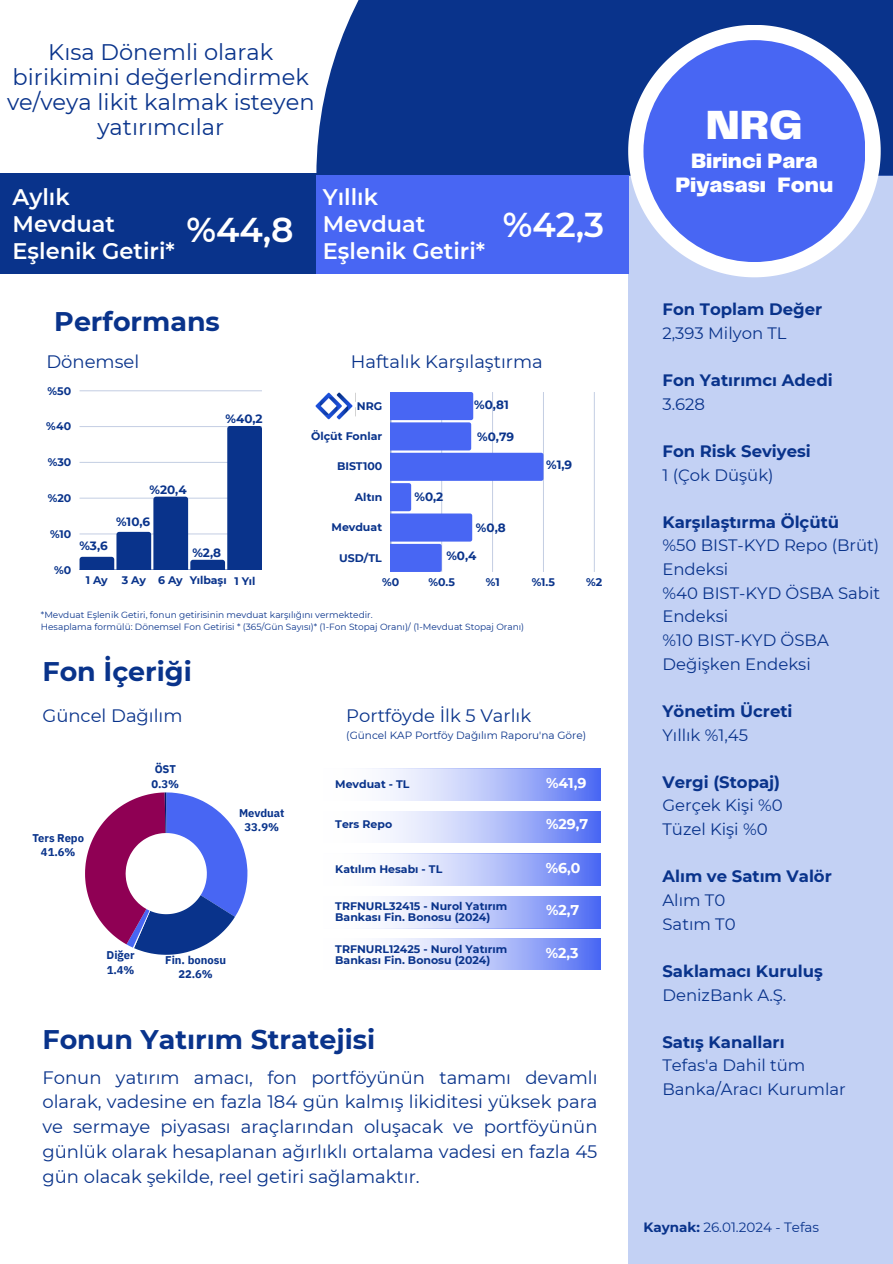
<style>
.page{position:relative;width:893px;height:1264px;background:#fff}
.page>*{position:absolute;margin:0;border:0;box-sizing:border-box;transform-origin:0 0}
.t1{font:900 42.3px "Telegraf";color:#fff}
.t2{font:600 34.35px "Montserrat";color:#fff}
.t3{font:700 26.85px "Montserrat";color:#09338b}
.t4{font:22.5px/24.8px "Montserrat";color:#09338b;text-align:center}
.t5{font:600 22.5px/27px "Montserrat";color:#fff}
.t6{font:900 21.75px/23.5px "Telegraf";color:#fff;text-align:center}
.t7{font:18px/24.8px "Montserrat";color:#09338b;text-align:justify}
.t8{font:16.5px/23.7px "Montserrat";color:#09338b}
.t9{font:700 16.5px/23.7px "Montserrat";color:#09338b}
.t10{font:700 14.1px "Montserrat";color:#fff}
.t11{font:13.5px "Montserrat";color:#09338b}
.t12{font:700 12px "Montserrat";color:#09338b}
.t13{font:700 11.25px/13.6px "IBM Plex Sans";color:#09338b;text-align:center}
.t14{font:700 10.95px/10.9px "Montserrat";color:#09338b}
.t15{font:10.5px "Montserrat";color:#09338b}
.t16{font:9px "Montserrat";color:#09338b}
.s1{font-weight:400}
.s2{font-weight:700}
</style>
<div class="page">
<div style="left:316px;top:0;width:576px;height:176px;background:#09338b"></div>
<div style="left:628px;top:176px;width:264px;height:1087px;background:#c3d1f4"></div>
<svg style="left:628px;top:25px;width:252px;height:252px"></svg>
<div style="left:643px;top:40px;width:222px;height:222px;background:#4866f3;border-radius:50%"></div>
<div style="left:0;top:174px;width:316px;height:100px;background:#09338b"></div>
<div style="left:316px;top:176px;width:312px;height:98px;background:#4866f3"></div>
<hr style="left:543px;top:392px;width:1px;height:180px;background:#09338b">
<hr style="left:594px;top:392px;width:1px;height:180px;background:#09338b">
<hr style="left:390px;top:392px;width:1px;height:180px;background:#09338b">
<svg style="left:391px;top:392px;width:152px;height:180px"></svg>
<svg style="left:85px;top:792px;width:162px;height:162px"></svg>
<svg style="left:386px;top:811px;width:214px;height:31px;background:#b0bdf9"></svg>
<svg style="left:368px;top:853px;width:232px;height:32px"></svg>
<svg style="left:386px;top:896px;width:214px;height:32px;background:#b0bdf9"></svg>
<svg style="left:386px;top:938px;width:214px;height:31px;background:#b0bdf9"></svg>
<svg style="left:386px;top:769px;width:214px;height:31px;background:#b0bdf9"></svg>
<img style="left:315px;top:392px;width:38px;height:27px">
<hr style="left:79px;top:390px;width:183px;height:1px;background:#09338b">
<hr style="left:79px;top:569px;width:183px;height:1px;background:#09338b">
<svg style="left:79px;top:426px;width:183px;height:143px"></svg>
<h2 class="t4" style="left:7px;top:40px;width:309px">Kısa Dönemli olarak birikimini değerlendirmek ve/veya likit kalmak isteyen yatırımcılar</h2>
<p class="t5" style="left:12px;top:183px;width:59px">Aylık</p>
<p class="t5" style="left:12px;top:210px;width:164px">Mevduat<br>Eşlenik Getiri*</p>
<p class="t2" style="left:186px;top:208px;width:109px">%44,8</p>
<h5 class="t5" style="left:323px;top:183px;width:57px">Yıllık</h5>
<h5 class="t5" style="left:323px;top:210px;width:164px">Mevduat<br>Eşlenik Getiri*</h5>
<p class="t2" style="left:502px;top:204px;width:103px">%42,3</p>
<h5 class="t3" style="left:54px;top:305px;width:167px">Performans</h5>
<h5 class="t7" style="left:46px;top:349px;width:94px">Dönemsel</h5>
<h5 class="t7" style="left:351px;top:349px;width:193px">Haftalık Karşılaştırma</h5>
<h5 class="t12" style="left:474px;top:397px;width:36px">%0,81</h5>
<h5 class="t12" style="left:477px;top:429px;width:38px">%0,79</h5>
<p class="t14" style="left:47px;top:385px;width:25px">%50</p>
<p class="t14" style="left:357px;top:400px;width:27px">NRG</p>
<p class="t14" style="left:311px;top:430px;width:73px">Ölçüt Fonlar</p>
<p class="t14" style="left:337px;top:461px;width:47px">BIST100</p>
<p class="t14" style="left:354px;top:491px;width:29px">Altın</p>
<p class="t14" style="left:331px;top:522px;width:52px">Mevduat</p>
<p class="t14" style="left:339px;top:552px;width:44px">USD/TL</p>
<p class="t12" style="left:225px;top:411px;width:39px">%40,2</p>
<p class="t14" style="left:46px;top:421px;width:26px">%40</p>
<p class="t14" style="left:48px;top:457px;width:25px">%30</p>
<h5 class="t12" style="left:546px;top:457px;width:28px">%1,9</h5>
<h6 class="t12" style="left:149px;top:482px;width:39px">%20,4</h6>
<h5 class="t12" style="left:414px;top:489px;width:30px">%0,2</h5>
<p class="t14" style="left:48px;top:492px;width:25px">%20</p>
<p class="t12" style="left:116px;top:514px;width:36px">%10,6</p>
<p class="t12" style="left:476px;top:520px;width:31px">%0,8</p>
<h2 class="t12" style="left:446px;top:548px;width:32px">%0,4</h2>
<p class="t14" style="left:50px;top:528px;width:23px">%10</p>
<p class="t12" style="left:79px;top:538px;width:30px">%3,6</p>
<p class="t12" style="left:192px;top:545px;width:30px">%2,8</p>
<p class="t14" style="left:54px;top:564px;width:19px">%0</p>
<p class="t14" style="left:86px;top:574px;width:24px">1 Ay</p>
<p class="t14" style="left:122px;top:574px;width:135px">3 Ay 6 Ay Yılbaşı 1 Yıl</p>
<p class="t14" style="left:382px;top:576px;width:19px">%0</p>
<p class="t14" style="left:428px;top:576px;width:28px">%0.5</p>
<p class="t14" style="left:486px;top:576px;width:15px">%1</p>
<p class="t14" style="left:532px;top:576px;width:25px">%1.5</p>
<p class="t14" style="left:586px;top:576px;width:18px">%2</p>
<p class="t16" style="left:41px;top:609px;width:333px">*Mevduat Eşlenik Getiri, fonun getirisinin mevduat karşılığını vermektedir.</p>
<p class="t16" style="left:41px;top:621px;width:485px">Hesaplama formülü: Dönemsel Fon Getirisi * (365/Gün Sayısı)* (1-Fon Stopaj Oranı)/ (1-Mevduat Stopaj Oranı)</p>
<h5 class="t3" style="left:42px;top:654px;width:151px">Fon İçeriği</h5>
<h5 class="t7" style="left:42px;top:702px;width:142px">Güncel Dağılım</h5>
<p class="t7" style="left:346px;top:703px;width:186px">Portföyde İlk 5 Varlık</p>
<p class="t15" style="left:346px;top:728px;width:241px">(Güncel KAP Portföy Dağılım Raporu'na Göre)</p>
<p class="t13" style="left:32px;top:830px;width:53px;line-height:14.4px">Ters Repo<br>41.6%</p>
<p class="t13" style="left:151px;top:761px;width:29px;line-height:14.5px;text-align:left">ÖST<br>0.3%</p>
<p class="t13" style="left:239px;top:805px;width:47px">Mevduat<br>33.9%</p>
<p class="t13" style="left:106px;top:947px;width:30px;line-height:15px;text-align:left">Diğer<br>1.4%</p>
<p class="t13" style="left:165px;top:953px;width:62px">Fin. bonosu<br>22.6%</p>
<p class="t14" style="left:335px;top:778px;width:76px">Mevduat - TL</p>
<p class="t14" style="left:335px;top:818px;width:58px">Ters Repo</p>
<p class="t14" style="left:335px;top:863px;width:109px">Katılım Hesabı - TL</p>
<h6 class="t14" style="left:335px;top:900px;width:173px">TRFNURL32415 - Nurol Yatırım<br>Bankası Fin. Bonosu (2024)</h6>
<p class="t14" style="left:335px;top:943px;width:173px">TRFNURL12425 - Nurol Yatırım<br>Bankası Fin. Bonosu (2024)</p>
<p class="t3" style="left:42px;top:1023px;width:334px">Fonun Yatırım Stratejisi</p>
<p class="t10" style="left:546px;top:774px;width:42px">%41,9</p>
<p class="t10" style="left:546px;top:815px;width:44px">%29,7</p>
<p class="t10" style="left:545px;top:859px;width:36px">%6,0</p>
<p class="t10" style="left:546px;top:901px;width:35px">%2,7</p>
<p class="t10" style="left:545px;top:944px;width:34px">%2,3</p>
<p class="t7" style="left:42px;top:1064px;width:556px">Fonun yatırım amacı, fon portföyünün tamamı devamlı olarak, vadesine en fazla 184 gün kalmış likiditesi yüksek para ve sermaye piyasası araçlarından oluşacak ve portföyünün günlük olarak hesaplanan ağırlıklı ortalama vadesi en fazla 45 gün olacak şekilde, reel getiri sağlamaktır.</p>
<p class="t1" style="left:705px;top:107px;width:99px">NRG</p>
<p class="t6" style="left:675px;top:150px;width:159px">Birinci Para<br>Piyasası Fonu</p>
<p class="t9" style="left:662px;top:297px;width:161px">Fon Toplam Değer<br><span class="s1">2,393 Milyon TL</span></p>
<h3 class="t9" style="left:662px;top:368px;width:172px">Fon Yatırımcı Adedi<br><span class="s1">3.628</span></h3>
<h4 class="t9" style="left:662px;top:439px;width:150px">Fon Risk Seviyesi<br><span class="s1">1 (Çok Düşük)</span></h4>
<h3 class="t8" style="left:662px;top:510px;width:219px"><span class="s2">Karşılaştırma Ölçütü<br></span>%50 BIST-KYD Repo (Brüt)<br>Endeksi<br>%40 BIST-KYD ÖSBA Sabit<br>Endeksi<br>%10 BIST-KYD ÖSBA<br>Değişken Endeksi</h3>
<h3 class="t9" style="left:662px;top:699px;width:132px">Yönetim Ücreti<br><span class="s1">Yıllık %1,45</span></h3>
<h1 class="t8" style="left:662px;top:770px;width:122px"><span class="s2">Vergi (Stopaj)<br></span>Gerçek Kişi %0<br>Tüzel Kişi %0</h1>
<h3 class="t9" style="left:662px;top:864px;width:171px">Alım ve Satım Valör<br><span class="s1">Alım T0<br>Satım T0</span></h3>
<h3 class="t9" style="left:662px;top:959px;width:162px">Saklamacı Kuruluş<br><span class="s1">DenizBank A.Ş.</span></h3>
<h1 class="t8" style="left:662px;top:1030px;width:185px"><span class="s2">Satış Kanalları<br></span>Tefas'a Dahil tüm<br>Banka/Aracı Kurumlar</h1>
<h5 class="t11" style="left:643px;top:1219px;width:177px"><span class="s2">Kaynak:</span> 26.01.2024 - Tefas</h5>
</div>
